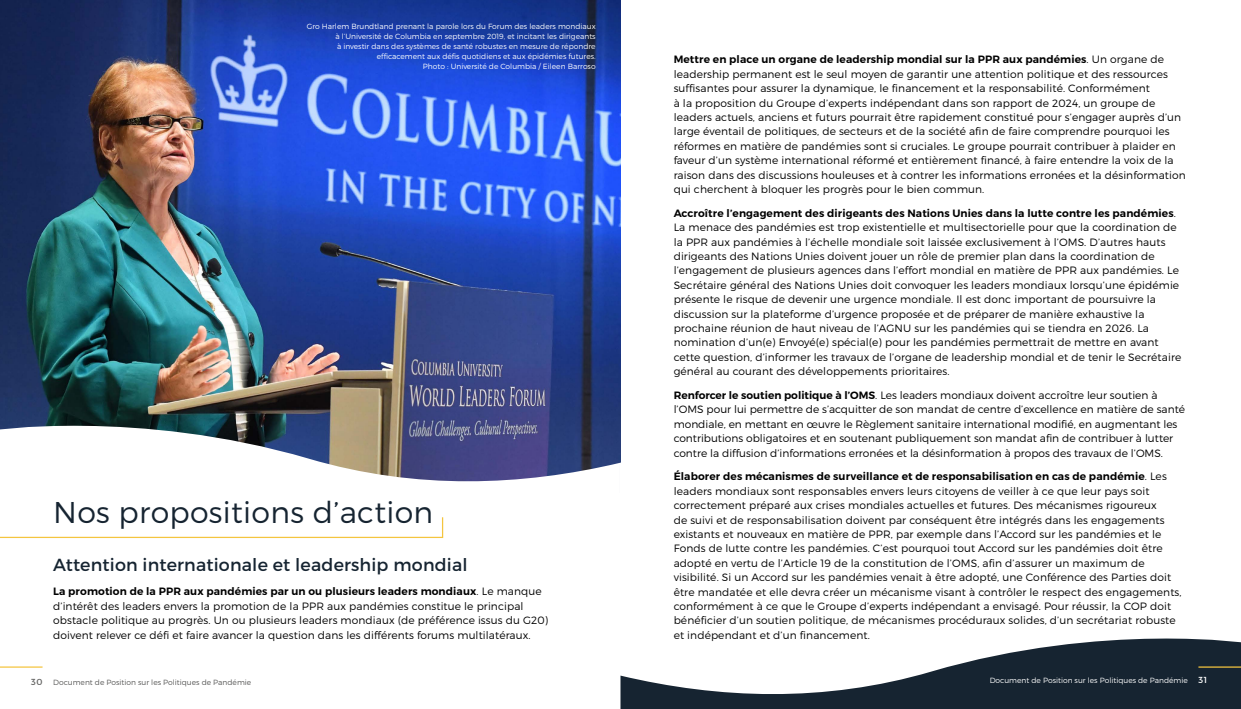
<style>
.page{position:relative;width:1241px;height:709px;background:#fff}
.page>*{position:absolute;margin:0;border:0;box-sizing:border-box;transform-origin:0 0}
.t1{font:300 30px "Montserrat";letter-spacing:.01em;color:#162431}
.t2{font:17.5px "Montserrat";letter-spacing:.01em;color:#162431}
.t3{font:300 10.62px/14.4px "Montserrat";letter-spacing:.01em;color:#000}
.t4{font:300 7.5px/10px "Montserrat";color:#fff;text-align:right}
.t5{font:300 7.5px "Montserrat";color:#575756}
.s1{font-weight:600}
.s2{font-weight:400;font-size:8.75px;color:#616160}
.s3{font-weight:400;font-size:8.75px}
</style>
<div class="page">
<img style="left:0;top:0;width:620px;height:408px">
<svg style="left:0;top:408px;width:620px;height:260px"></svg>
<svg style="left:0;top:516px;width:444px;height:22px"></svg>
<svg style="left:620px;top:638px;width:620px;height:71px;fill:#162431"></svg>
<hr style="left:1198px;top:666px;width:42px;height:1px;background:#f4c53f">
<hr style="left:0;top:666px;width:43px;height:1px;background:#f4c53f">
<p class="t4" style="left:307px;top:21px;width:290px">Gro Harlem Brundtland prenant la parole lors du Forum des leaders mondiaux à l’Université de Columbia en septembre 2019, et incitant les dirigeants<br>à investir dans des systèmes de santé robustes en mesure de répondre efficacement aux défis quotidiens et aux épidémies futures.<br>Photo : Université de Columbia / Eileen Barroso</p>
<h1 class="t1" style="left:53px;top:494px;width:381px">Nos propositions d’action</h1>
<h2 class="t2" style="left:53px;top:554px;width:416px">Attention internationale et leadership mondial</h2>
<p class="t3" style="left:53px;top:584px;width:496px"><span class="s1">La promotion de la PPR aux pandémies par un ou plusieurs leaders mondiaux</span>. Le manque d’intérêt des leaders envers la promotion de la PPR aux pandémies constitue le principal obstacle politique au progrès. Un ou plusieurs leaders mondiaux (de préférence issus du G20) doivent relever ce défi et faire avancer la question dans les différents forums multilatéraux.</p>
<p class="t3" style="left:673px;top:52px;width:513px"><span class="s1">Mettre en place un organe de leadership mondial sur la PPR aux pandémies</span>. Un organe de leadership permanent est le seul moyen de garantir une attention politique et des ressources suffisantes pour assurer la dynamique, le financement et la responsabilité. Conformément<br>à la proposition du Groupe d’experts indépendant dans son rapport de 2024, un groupe de leaders actuels, anciens et futurs pourrait être rapidement constitué pour s’engager auprès d’un large éventail de politiques, de secteurs et de la société afin de faire comprendre pourquoi les réformes en matière de pandémies sont si cruciales. Le groupe pourrait contribuer à plaider en faveur d’un système international réformé et entièrement financé, à faire entendre la voix de la raison dans des discussions houleuses et à contrer les informations erronées et la désinformation qui cherchent à bloquer les progrès pour le bien commun.</p>
<p class="t3" style="left:673px;top:206px;width:509px"><span class="s1">Accroître l’engagement des dirigeants des Nations Unies dans la lutte contre les pandémies</span>.<br>La menace des pandémies est trop existentielle et multisectorielle pour que la coordination de la PPR aux pandémies à l’échelle mondiale soit laissée exclusivement à l’OMS. D’autres hauts dirigeants des Nations Unies doivent jouer un rôle de premier plan dans la coordination de l’engagement de plusieurs agences dans l’effort mondial en matière de PPR aux pandémies. Le Secrétaire général des Nations Unies doit convoquer les leaders mondiaux lorsqu’une épidémie présente le risque de devenir une urgence mondiale. Il est donc important de poursuivre la discussion sur la plateforme d’urgence proposée et de préparer de manière exhaustive la prochaine réunion de haut niveau de l’AGNU sur les pandémies qui se tiendra en 2026. La nomination d’un(e) Envoyé(e) spécial(e) pour les pandémies permettrait de mettre en avant cette question, d’informer les travaux de l’organe de leadership mondial et de tenir le Secrétaire général au courant des développements prioritaires.</p>
<p class="t3" style="left:673px;top:388px;width:512px"><span class="s1">Renforcer le soutien politique à l’OMS</span>. Les leaders mondiaux doivent accroître leur soutien à l’OMS pour lui permettre de s’acquitter de son mandat de centre d’excellence en matière de santé mondiale, en mettant en œuvre le Règlement sanitaire international modifié, en augmentant les contributions obligatoires et en soutenant publiquement son mandat afin de contribuer à lutter contre la diffusion d’informations erronées et la désinformation à propos des travaux de l’OMS.</p>
<p class="t3" style="left:673px;top:469px;width:509px"><span class="s1">Élaborer des mécanismes de surveillance et de responsabilisation en cas de pandémie</span>. Les leaders mondiaux sont responsables envers leurs citoyens de veiller à ce que leur pays soit correctement préparé aux crises mondiales actuelles et futures. Des mécanismes rigoureux<br>de suivi et de responsabilisation doivent par conséquent être intégrés dans les engagements existants et nouveaux en matière de PPR, par exemple dans l’Accord sur les pandémies et le Fonds de lutte contre les pandémies. C’est pourquoi tout Accord sur les pandémies doit être adopté en vertu de l’Article 19 de la constitution de l’OMS, afin d’assurer un maximum de visibilité. Si un Accord sur les pandémies venait à être adopté, une Conférence des Parties doit être mandatée et elle devra créer un mécanisme visant à contrôler le respect des engagements, conformément à ce que le Groupe d’experts indépendant a envisagé. Pour réussir, la COP doit bénéficier d’un soutien politique, de mécanismes procéduraux solides, d’un secrétariat robuste et indépendant et d’un financement.</p>
<p class="t5" style="left:31px;top:678px;width:222px"><span class="s2">30</span> Document de Position sur les Politiques de Pandémie</p>
<p class="t4" style="left:989px;top:675px;width:219px">Document de Position sur les Politiques de Pandémie <span class="s3">31</span></p>
</div>
